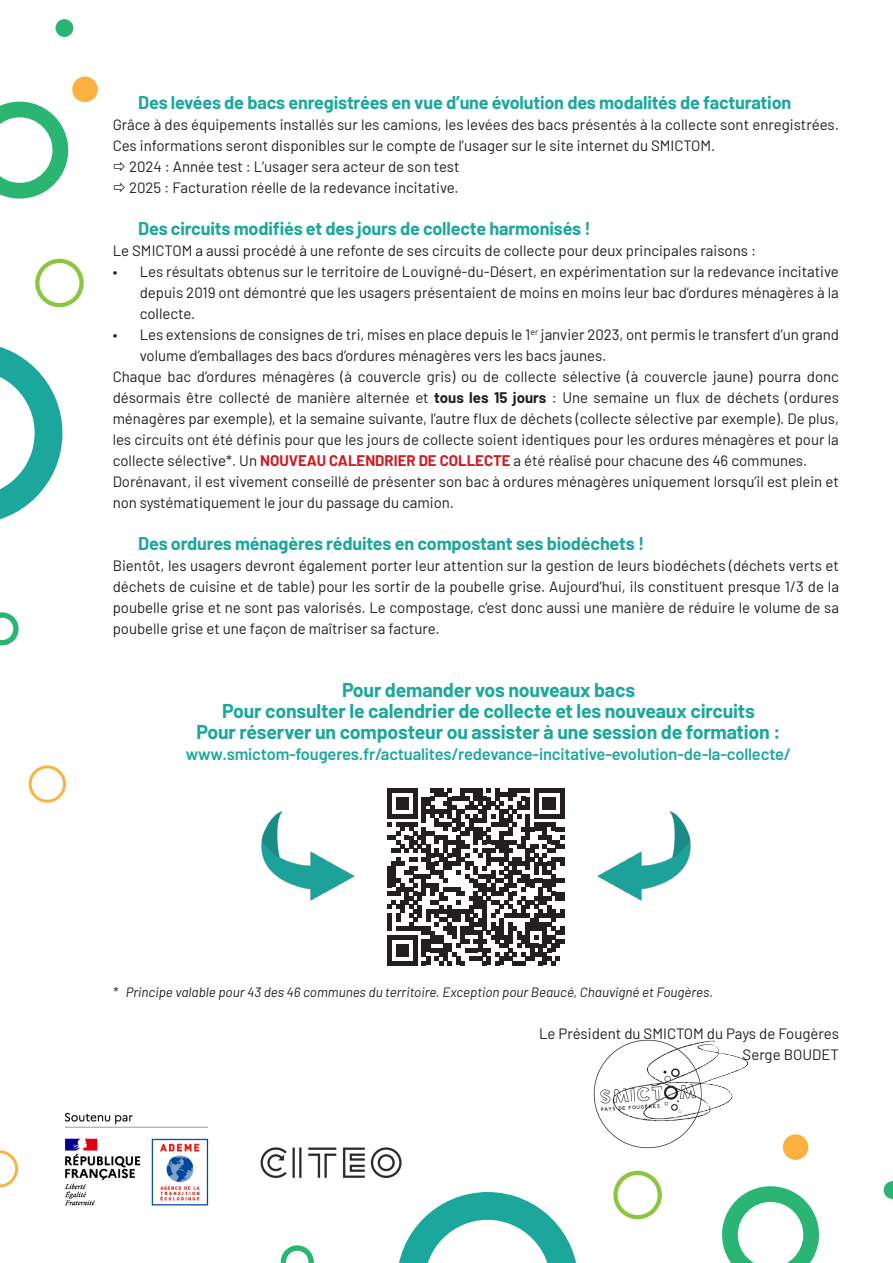
<style>
.page{position:relative;width:893px;height:1263px;background:#fff}
.page>*{position:absolute;margin:0;border:0;box-sizing:border-box;transform-origin:0 0}
.t1{font:700 19.5px "Barlow";letter-spacing:-.01em;color:#1ca79d}
.t2{font:700 18px "Barlow";letter-spacing:-.01em;color:#1ca79d}
.t3{font:600 16.5px "Barlow";letter-spacing:-.01em;color:#1ca79d}
.t4{font:15px/21px "Barlow";color:#231f20}
.t5{font:italic 13.5px "Barlow";color:#231f20}
.s1{font-weight:700}
.s2{font-weight:700;color:#cf1a20}
</style>
<div class="page">
<svg style="left:399px;top:1192px;width:177px;height:71px"></svg>
<svg style="left:722px;top:1186px;width:97px;height:77px"></svg>
<div style="left:783px;top:1134px;width:25px;height:26px;background:#fbb03f;border-radius:50%"></div>
<svg style="left:613px;top:1171px;width:49px;height:48px"></svg>
<svg style="left:0;top:1150px;width:18px;height:37px"></svg>
<svg style="left:884px;top:1181px;width:9px;height:18px"></svg>
<svg style="left:281px;top:1245px;width:33px;height:18px"></svg>
<svg style="left:0;top:347px;width:62px;height:173px"></svg>
<svg style="left:0;top:102px;width:68px;height:97px"></svg>
<div style="left:72px;top:77px;width:26px;height:25px;background:#fbb03f;border-radius:50%"></div>
<svg style="left:35px;top:259px;width:49px;height:48px"></svg>
<svg style="left:29px;top:765px;width:37px;height:38px"></svg>
<div style="left:55px;top:19px;width:18px;height:18px;background:#2bb572;border-radius:50%"></div>
<svg style="left:0;top:612px;width:19px;height:33px"></svg>
<img style="left:593px;top:1039px;width:156px;height:110px">
<img style="left:260px;top:1147px;width:172px;height:61px">
<img style="left:64px;top:1112px;width:145px;height:94px">
<img style="left:261px;top:811px;width:94px;height:90px">
<img style="left:597px;top:811px;width:94px;height:90px">
<svg style="left:387px;top:788px;width:177px;height:177px"></svg>
<p class="t2" style="left:138px;top:89px;width:655px">Des levées de bacs enregistrées en vue d’une évolution des modalités de facturation</p>
<p class="t4" style="left:113px;top:113px;width:728px">Grâce à des équipements installés sur les camions, les levées des bacs présentés à la collecte sont enregistrées.<br>Ces informations seront disponibles sur le compte de l’usager sur le site internet du SMICTOM.</p>
<p class="t4" style="left:129px;top:155px;width:332px">2024 : Année test : L’usager sera acteur de son test</p>
<p class="t4" style="left:129px;top:176px;width:331px">2025 : Facturation réelle de la redevance incitative.</p>
<p class="t2" style="left:138px;top:215px;width:454px">Des circuits modifiés et des jours de collecte harmonisés !</p>
<p class="t4" style="left:113px;top:239px;width:645px">Le SMICTOM a aussi procédé à une refonte de ses circuits de collecte pour deux principales raisons :</p>
<p class="t4" style="left:140px;top:260px;width:701px;text-align:justify;text-indent:-27px">• Les résultats obtenus sur le territoire de Louvigné-du-Désert, en expérimentation sur la redevance incitative depuis 2019 ont démontré que les usagers présentaient de moins en moins leur bac d’ordures ménagères à la collecte.</p>
<p class="t4" style="left:140px;top:323px;width:701px;text-indent:-27px">• Les extensions de consignes de tri, mises en place depuis le 1<sup>er</sup> janvier 2023, ont permis le transfert d’un grand volume d’emballages des bacs d’ordures ménagères vers les bacs jaunes.</p>
<p class="t4" style="left:113px;top:365px;width:728px;text-align:justify">Chaque bac d’ordures ménagères (à couvercle gris) ou de collecte sélective (à couvercle jaune) pourra donc désormais être collecté de manière alternée et <span class="s1">tous les 15 jours</span> : Une semaine un flux de déchets (ordures ménagères par exemple), et la semaine suivante, l’autre flux de déchets (collecte sélective par exemple). De plus, les circuits ont été définis pour que les jours de collecte soient identiques pour les ordures ménagères et pour la collecte sélective*. Un <span class="s2">NOUVEAU CALENDRIER DE COLLECTE</span> a été réalisé pour chacune des 46 communes.</p>
<p class="t4" style="left:113px;top:470px;width:728px">Dorénavant, il est vivement conseillé de présenter son bac à ordures ménagères uniquement lorsqu’il est plein et non systématiquement le jour du passage du camion.</p>
<p class="t2" style="left:138px;top:530px;width:507px">Des ordures ménagères réduites en compostant ses biodéchets !</p>
<p class="t4" style="left:113px;top:554px;width:728px;text-align:justify">Bientôt, les usagers devront également porter leur attention sur la gestion de leurs biodéchets (déchets verts et déchets de cuisine et de table) pour les sortir de la poubelle grise. Aujourd’hui, ils constituent presque 1/3 de la poubelle grise et ne sont pas valorisés. Le compostage, c’est donc aussi une manière de réduire le volume de sa poubelle grise et une façon de maîtriser sa facture.</p>
<p class="t1" style="left:342px;top:676px;width:295px">Pour demander vos nouveaux bacs</p>
<p class="t1" style="left:222px;top:697px;width:534px">Pour consulter le calendrier de collecte et les nouveaux circuits</p>
<p class="t1" style="left:197px;top:718px;width:585px">Pour réserver un composteur ou assister à une session de formation :</p>
<p class="t3" style="left:186px;top:742px;width:607px">www.smictom-fougeres.fr/actualites/redevance-incitative-evolution-de-la-collecte/</p>
<p class="t5" style="left:113px;top:983px;width:602px">* Principe valable pour 43 des 46 communes du territoire. Exception pour Beaucé, Chauvigné et Fougères.</p>
<p class="t4" style="left:539px;top:1022px;width:301px">Le Président du SMICTOM du Pays de Fougères</p>
<p class="t4" style="left:743px;top:1043px;width:98px">Serge BOUDET</p>
</div>
